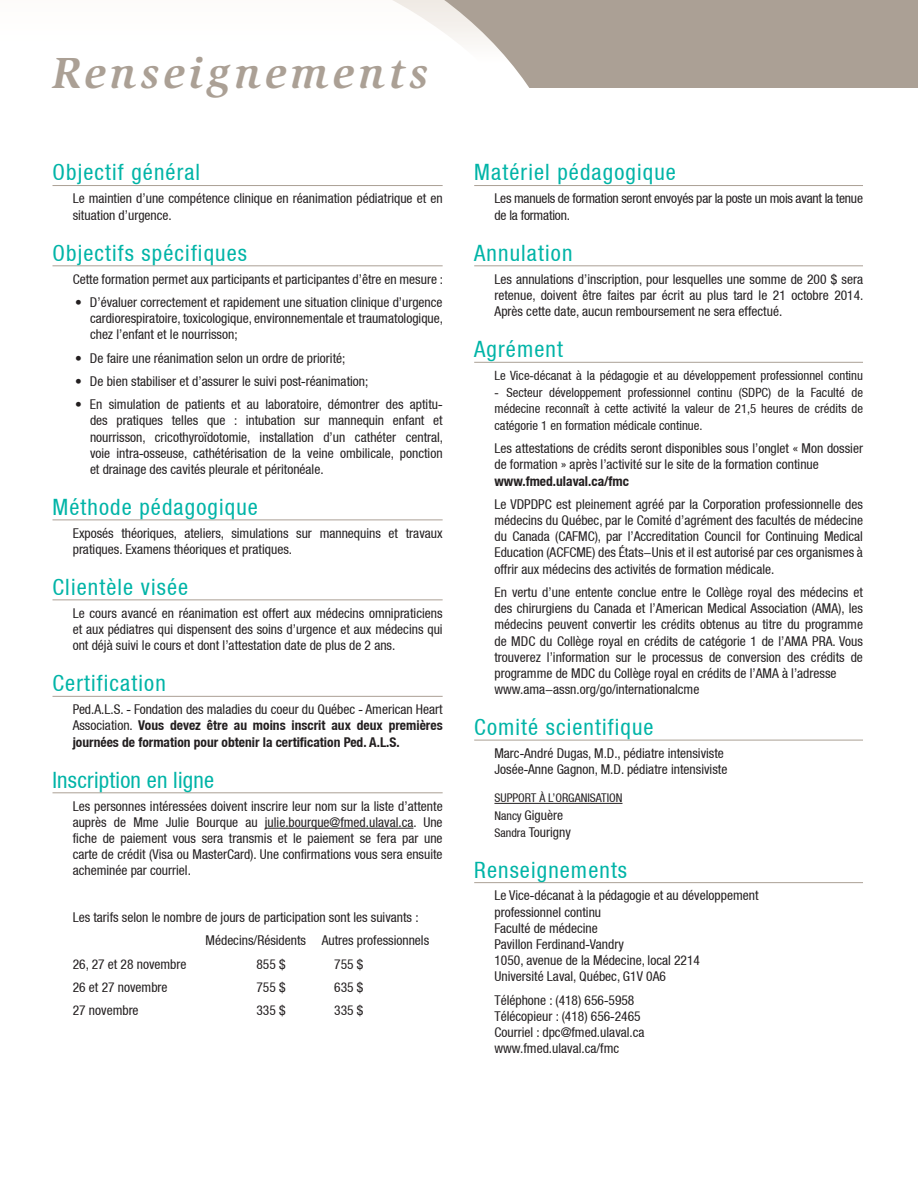
<style>
.page{position:relative;width:918px;height:1188px;background:#fff}
.page>*{position:absolute;margin:0;border:0;box-sizing:border-box;transform-origin:0 0}
.t1{font:italic 700 45px "Slimbach ITC";letter-spacing:.1em;color:#aba095}
.titre{font:condensed 22.5px "Helvetica Neue LT";letter-spacing:.05em;color:#00b4a7}
.titre-2{font:condensed 22.5px "Helvetica Neue LT";letter-spacing:.01em;color:#00b4a7}
.texte_courant{font:condensed 13.5px/16.2px "Helvetica Neue LT";color:#231f20}
.texte_courant-2{font:700 condensed 13.5px/16.4px "Helvetica Neue LT";color:#231f20;text-align:justify}
.texte_courant-3{font:condensed 12.75px/16.5px "Helvetica Neue LT";color:#231f20;text-align:justify}
.texte_courant-4{font:condensed 12px "Helvetica Neue LT";color:#231f20}
.s1{font-family:"Arial";font-stretch:normal}
.s2{font-weight:400}
.s3{font-family:"Arial";font-weight:400;font-stretch:normal}
.s4{font-size:12px}
</style>
<div class="page">
<div style="left:0;top:0;width:918px;height:87px;background:#aba095"></div>
<svg style="left:0;top:0;width:567px;height:88px;background:#f3f1ef"></svg>
<hr style="left:474px;top:185px;width:389px;height:1px;background:#aba095">
<hr style="left:474px;top:266px;width:389px;height:1px;background:#aba095">
<hr style="left:474px;top:362px;width:389px;height:1px;background:#aba095">
<hr style="left:474px;top:740px;width:389px;height:1px;background:#aba095">
<hr style="left:494px;top:803px;width:128px;height:1px;background:#231f20">
<hr style="left:474px;top:882px;width:389px;height:1px;background:#aba095">
<hr style="left:52px;top:185px;width:391px;height:1px;background:#aba095">
<hr style="left:52px;top:266px;width:391px;height:1px;background:#aba095">
<hr style="left:52px;top:520px;width:391px;height:1px;background:#aba095">
<hr style="left:52px;top:600px;width:391px;height:1px;background:#aba095">
<hr style="left:52px;top:696px;width:391px;height:1px;background:#aba095">
<hr style="left:52px;top:793px;width:391px;height:1px;background:#aba095">
<hr style="left:265px;top:828px;width:148px;height:1px;background:#231f20">
<p class="t1" style="left:52px;top:48px;width:377px">Renseignements</p>
<p class="titre" style="left:52px;top:159px;width:149px">Objectif général</p>
<p class="texte_courant" style="left:73px;top:190px;width:371px">Le maintien d’une compétence clinique en réanimation pédiatrique et en situation d’urgence.</p>
<p class="titre" style="left:52px;top:240px;width:196px">Objectifs spécifiques</p>
<p class="texte_courant" style="left:73px;top:271px;width:372px">Cette formation permet aux participants et participantes d’être en mesure :</p>
<p class="texte_courant" style="left:90px;top:294px;width:355px;text-align:justify;text-indent:-15px">• D’évaluer correctement et rapidement une situation clinique d’urgence cardiorespiratoire, toxicologique, environnementale et traumatologique, chez l’enfant et le nourrisson;</p>
<p class="texte_courant" style="left:75px;top:350px;width:272px">• De faire une réanimation selon un ordre de priorité;</p>
<p class="texte_courant" style="left:75px;top:373px;width:295px">• De bien stabiliser et d’assurer le suivi post<span class="s1">-</span>réanimation;</p>
<p class="texte_courant" style="left:90px;top:396px;width:355px;text-align:justify;text-indent:-15px">• En simulation de patients et au laboratoire, démontrer des aptitu&shy;des pratiques telles que : intubation sur mannequin enfant et nourrisson, cricothyroïdotomie, installation d’un cathéter central, voie intra<span class="s1">-</span>osseuse, cathétérisation de la veine ombilicale, ponction et drainage des cavités pleurale et péritonéale.</p>
<p class="titre" style="left:52px;top:494px;width:207px">Méthode pédagogique</p>
<p class="texte_courant" style="left:73px;top:525px;width:371px">Exposés théoriques, ateliers, simulations sur mannequins et travaux pratiques. Examens théoriques et pratiques.</p>
<p class="titre" style="left:52px;top:574px;width:137px">Clientèle visée</p>
<p class="texte_courant" style="left:73px;top:605px;width:371px;text-align:justify">Le cours avancé en réanimation est offert aux médecins omnipraticiens et aux pédiatres qui dispensent des soins d’urgence et aux médecins qui ont déjà suivi le cours et dont l’attestation date de plus de 2 ans.</p>
<p class="titre" style="left:52px;top:670px;width:115px">Certification</p>
<p class="texte_courant-2" style="left:73px;top:701px;width:371px"><span class="s2">Ped.A.L.S.</span> <span class="s3">-</span> <span class="s2">Fondation des maladies du coeur du Québec</span> <span class="s3">-</span> <span class="s2">American Heart Association.</span> Vous devez être au moins inscrit aux deux premières journées de formation pour obtenir la certification Ped. A.L.S.</p>
<p class="titre-2" style="left:52px;top:767px;width:163px">Inscription en ligne</p>
<p class="texte_courant" style="left:73px;top:798px;width:371px;text-align:justify">Les personnes intéressées doivent inscrire leur nom sur la liste d’attente auprès de Mme Julie Bourque au julie.bourque@fmed.ulaval.ca. Une fiche de paiement vous sera transmis et le paiement se fera par une carte de crédit (Visa ou MasterCard). Une confirmations vous sera ensuite acheminée par courriel.</p>
<p class="texte_courant" style="left:73px;top:909px;width:347px">Les tarifs selon le nombre de jours de participation sont les suivants :</p>
<p class="texte_courant" style="left:206px;top:932px;width:225px">Médecins/Résidents Autres professionnels</p>
<p class="texte_courant" style="left:73px;top:956px;width:115px">26, 27 et 28 novembre</p>
<p class="texte_courant" style="left:256px;top:956px;width:31px">855 $</p>
<p class="texte_courant" style="left:334px;top:956px;width:31px">755 $</p>
<p class="texte_courant" style="left:73px;top:979px;width:96px">26 et 27 novembre</p>
<p class="texte_courant" style="left:256px;top:979px;width:31px">755 $</p>
<p class="texte_courant" style="left:334px;top:979px;width:31px">635 $</p>
<p class="texte_courant" style="left:73px;top:1002px;width:67px">27 novembre</p>
<p class="texte_courant" style="left:256px;top:1002px;width:31px">335 $</p>
<p class="texte_courant" style="left:334px;top:1002px;width:31px">335 $</p>
<p class="titre" style="left:474px;top:159px;width:203px">Matériel pédagogique</p>
<p class="texte_courant" style="left:494px;top:190px;width:370px">Les manuels de formation seront envoyés par la poste un mois avant la tenue de la formation.</p>
<p class="titre" style="left:474px;top:240px;width:100px">Annulation</p>
<p class="texte_courant" style="left:494px;top:271px;width:371px;text-align:justify">Les annulations d’inscription, pour lesquelles une somme de 200 $ sera retenue, doivent être faites par écrit au plus tard le 21 octobre 2014.<br>Après cette date, aucun remboursement ne sera effectué.</p>
<p class="titre" style="left:474px;top:336px;width:90px">Agrément</p>
<p class="texte_courant-3" style="left:494px;top:368px;width:370px">Le Vice<span class="s1">-</span>décanat à la pédagogie et au développement professionnel continu</p>
<p class="texte_courant-3" style="left:494px;top:384px;width:370px"><span class="s1">-</span> Secteur développement professionnel continu (SDPC) de la Faculté de médecine reconnaît à cette activité la valeur de 21,5 heures de crédits de catégorie 1 en formation médicale continue.</p>
<p class="texte_courant" style="left:494px;top:440px;width:370px">Les attestations de crédits seront disponibles sous l’onglet « Mon dossier de formation » après l’activité sur le site de la formation continue</p>
<p class="texte_courant-2" style="left:494px;top:472px;width:136px">www.fmed.ulaval.ca/fmc</p>
<p class="texte_courant" style="left:494px;top:496px;width:370px;text-align:justify">Le VDPDPC est pleinement agréé par la Corporation professionnelle des médecins du Québec, par le Comité d’agrément des facultés de médecine du Canada (CAFMC), par l’Accreditation Council for Continuing Medical Education (ACFCME) des États-Unis et il est autorisé par ces organismes à offrir aux médecins des activités de formation médicale.</p>
<p class="texte_courant" style="left:494px;top:584px;width:370px;text-align:justify">En vertu d’une entente conclue entre le Collège royal des médecins et des chirurgiens du Canada et l’American Medical Association (AMA), les médecins peuvent convertir les crédits obtenus au titre du programme de MDC du Collège royal en crédits de catégorie 1 de l’AMA PRA. Vous trouverez l’information sur le processus de conversion des crédits de programme de MDC du Collège royal en crédits de l’AMA à l’adresse</p>
<p class="texte_courant" style="left:494px;top:681px;width:206px">www.ama-assn.org/go/internationalcme</p>
<p class="titre" style="left:474px;top:714px;width:181px">Comité scientifique</p>
<p class="texte_courant" style="left:494px;top:745px;width:234px">Marc<span class="s1">-</span>André Dugas, M.D., pédiatre intensiviste<br>Josée<span class="s1">-</span>Anne Gagnon, M.D. pédiatre intensiviste</p>
<p class="texte_courant-4" style="left:494px;top:791px;width:130px">SUPPORT À L’ORGANISATION</p>
<p class="texte_courant" style="left:494px;top:807px;width:78px"><span class="s4">Nancy</span> Giguère<br><span class="s4">Sandra</span> Tourigny</p>
<p class="titre" style="left:474px;top:857px;width:154px">Renseignements</p>
<p class="texte_courant" style="left:494px;top:887px;width:266px">Le Vice<span class="s1">-</span>décanat à la pédagogie et au développement professionnel continu<br>Faculté de médecine<br>Pavillon Ferdinand<span class="s1">-</span>Vandry<br>1050, avenue de la Médecine, local 2214<br>Université Laval, Québec, G1V 0A6</p>
<p class="texte_courant" style="left:494px;top:992px;width:152px">Téléphone : (418) 656<span class="s1">-</span>5958<br>Télécopieur : (418) 656<span class="s1">-</span>2465<br>Courriel : dpc@fmed.ulaval.ca www.fmed.ulaval.ca/fmc</p>
</div>
